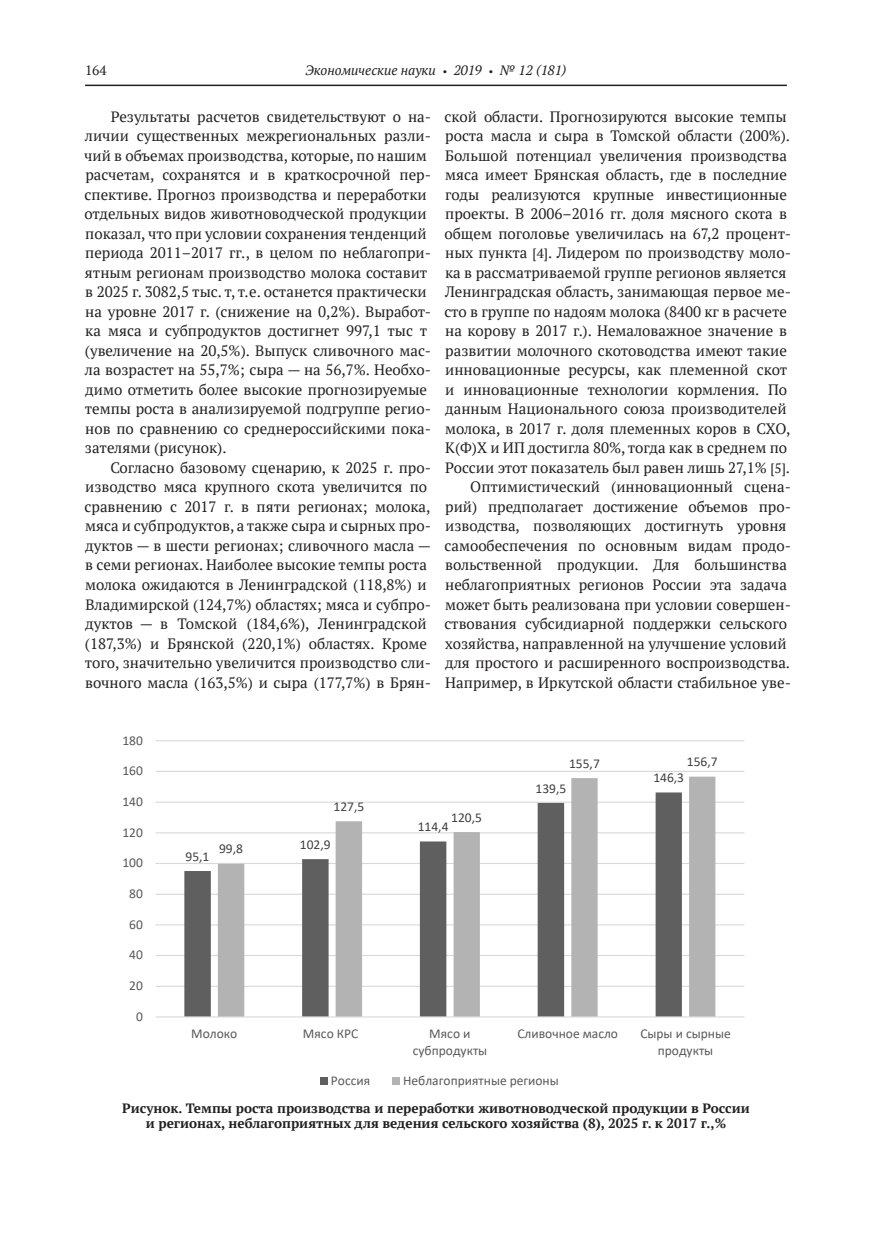
<style>
.page{position:relative;width:872px;height:1234px;background:#fff}
.page>*{position:absolute;margin:0;border:0;box-sizing:border-box;transform-origin:0 0}
.Основной_текст{font:15px/19.5px "PT Serif";color:#231f20}
.Подпись_к_рисунку{font:700 13.5px/15px "PT Serif";color:#231f20;text-align:center}
.t1{font:13.5px/16.5px "Calibri";color:#595959;text-align:center}
.t2{font:13.5px "Calibri";color:#404040}
.t3{font:italic 13.5px "PT Serif";color:#231f20}
.t4{font:13.5px "PT Serif";color:#231f20}
.s1{font-size:10.5px}
.s2{font-size:13.5px}
</style>
<div class="page">
<hr style="left:85px;top:85px;width:702px;height:1px;background:#231f20">
<svg style="left:155px;top:740px;width:590px;height:345px"></svg>
<p class="t4" style="left:85px;top:62px;width:23px">164</p>
<p class="t3" style="left:305px;top:62px;width:263px">Экономические науки <span class="s1">•</span> 2019 <span class="s1">•</span> № 12 (181)</p>
<p class="Основной_текст" style="left:84px;top:106px;width:348px;text-indent:27px">Результаты расчетов свидетельствуют о на‑ личии существенных межрегиональных разли‑ чий в объемах производства, которые, по нашим расчетам, сохранятся и в краткосрочной пер‑ спективе. Прогноз производства и переработки отдельных видов животноводческой продукции показал, что при условии сохранения тенденций периода 2011–2017 гг., в целом по неблагопри‑ ятным регионам производство молока составит в 2025 г. 3082,5 тыс. т, т.е. останется практически на уровне 2017 г. (снижение на 0,2%). Выработ‑ ка мяса и субпродуктов достигнет 997,1 тыс т (увеличение на 20,5%). Выпуск сливочного мас‑ ла возрастет на 55,7%; сыра — на 56,7%. Необхо‑ димо отметить более высокие прогнозируемые темпы роста в анализируемой подгруппе регио‑ нов по сравнению со среднероссийскими пока‑ зателями (рисунок).</p>
<p class="Основной_текст" style="left:85px;top:457px;width:348px;text-indent:26px">Согласно базовому сценарию, к 2025 г. про‑ изводство мяса крупного скота увеличится по сравнению с 2017 г. в пяти регионах; молока, мяса и субпродуктов, а также сыра и сырных про‑ дуктов — в шести регионах; сливочного масла — в семи регионах. Наиболее высокие темпы роста молока ожидаются в Ленинградской (118,8%) и Владимирской (124,7%) областях; мяса и субпро‑ дуктов — в Томской (184,6%), Ленинградской (187,3%) и Брянской (220,1%) областях. Кроме того, значительно увеличится производство сли‑ вочного масла (163,5%) и сыра (177,7%) в Брян‑</p>
<p class="Основной_текст" style="left:444px;top:106px;width:348px">ской области. Прогнозируются высокие темпы роста масла и сыра в Томской области (200%).<br>Большой потенциал увеличения производства мяса имеет Брянская область, где в последние годы реализуются крупные инвестиционные проекты. В 2006–2016 гг. доля мясного скота в общем поголовье увеличилась на 67,2 процент‑ ных пункта <span class="s2">[4]</span>. Лидером по производству моло‑ ка в рассматриваемой группе регионов является Ленинградская область, занимающая первое ме‑ сто в группе по надоям молока (8400 кг в расчете на корову в 2017 г.). Немаловажное значение в развитии молочного скотоводства имеют такие инновационные ресурсы, как племенной скот и инновационные технологии кормления. По данным Национального союза производителей молока, в 2017 г. доля племенных коров в СХО, К(Ф)Х и ИП достигла 80%, тогда как в среднем по России этот показатель был равен лишь 27,1% <span class="s2">[5]</span>.</p>
<p class="Основной_текст" style="left:444px;top:477px;width:348px;text-indent:26px">Оптимистический (инновационный сцена‑ рий) предполагает достижение объемов про‑ изводства, позволяющих достигнуть уровня самообеспечения по основным видам продо‑ вольственной продукции. Для большинства неблагоприятных регионов России эта задача может быть реализована при условии совершен‑ ствования субсидиарной поддержки сельского хозяйства, направленной на улучшение условий для простого и расширенного воспроизводства.<br>Например, в Иркутской области стабильное уве‑</p>
<p class="t1" style="left:122px;top:731px;width:22px">180</p>
<p class="t1" style="left:122px;top:762px;width:22px">160</p>
<p class="t1" style="left:122px;top:792px;width:22px">140</p>
<p class="t1" style="left:122px;top:823px;width:22px">120</p>
<p class="t1" style="left:122px;top:854px;width:22px">100</p>
<p class="t1" style="left:129px;top:884px;width:15px">80</p>
<p class="t1" style="left:129px;top:915px;width:15px">60</p>
<p class="t1" style="left:129px;top:946px;width:15px">40</p>
<p class="t1" style="left:129px;top:976px;width:15px">20</p>
<p class="t1" style="left:136px;top:1007px;width:8px">0</p>
<p class="t2" style="left:185px;top:846px;width:25px">95,1</p>
<p class="t2" style="left:219px;top:839px;width:25px">99,8</p>
<p class="t2" style="left:333px;top:797px;width:32px">127,5</p>
<p class="t2" style="left:300px;top:834px;width:32px">102,9</p>
<p class="t2" style="left:451px;top:807px;width:32px">120,5</p>
<p class="t2" style="left:418px;top:817px;width:32px">114,4</p>
<p class="t2" style="left:569px;top:753px;width:32px">155,7</p>
<p class="t2" style="left:687px;top:752px;width:32px">156,7</p>
<p class="t2" style="left:535px;top:778px;width:32px">139,5</p>
<p class="t2" style="left:653px;top:768px;width:32px">146,3</p>
<p class="t1" style="left:191px;top:1025px;width:48px">Молоко</p>
<p class="t1" style="left:303px;top:1025px;width:57px">Мясо КРС</p>
<p class="t1" style="left:413px;top:1025px;width:76px">Мясо и субпродукты</p>
<p class="t1" style="left:517px;top:1025px;width:102px">Сливочное масло</p>
<p class="t1" style="left:640px;top:1025px;width:92px">Сыры и сырные продукты</p>
<p class="t1" style="left:331px;top:1071px;width:41px">Россия</p>
<p class="t1" style="left:403px;top:1071px;width:157px">Неблагоприятные регионы</p>
<p class="Подпись_к_рисунку" style="left:122px;top:1099px;width:629px">Рисунок. Темпы роста производства и переработки животноводческой продукции в России и регионах, неблагоприятных для ведения сельского хозяйства (8), 2025 г. к 201 7 г.,%</p>
</div>
